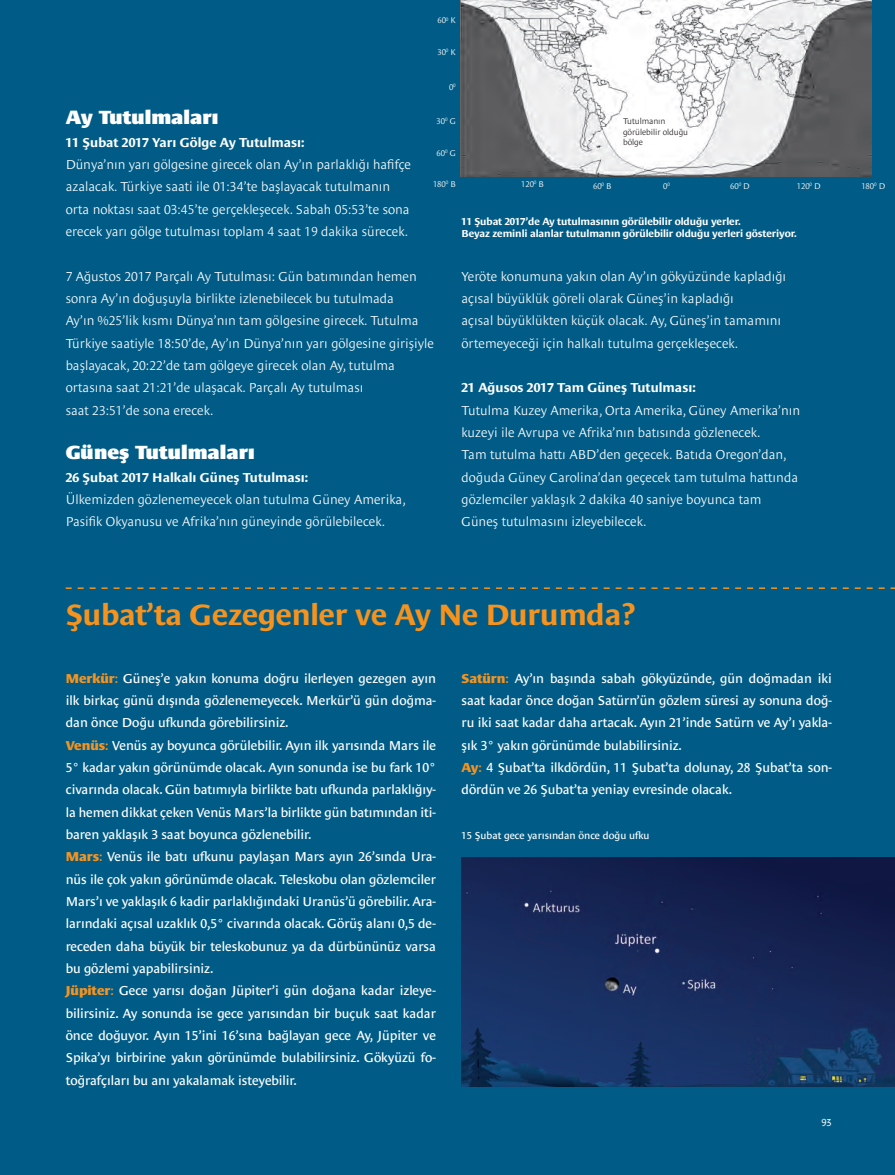
<style>
.page{position:relative;width:895px;height:1175px;background:#fff}
.page>*{position:absolute;margin:0;border:0;box-sizing:border-box;transform-origin:0 0}
.t1{font:700 30px "Le Monde Sans Pro";letter-spacing:-.005em;color:#f7931d}
.t2{font:900 19.5px "Le Monde Sans Pro";color:#fff}
.t3{font:13.2px/22.4px "Le Monde Sans Pro";letter-spacing:-.005em;color:#fff}
.t4{font:300 13.2px/22.4px "Le Monde Sans Pro";color:#fff}
.t5{font:700 13.2px "Le Monde Sans Pro";color:#fff}
.t6{font:700 10.35px/12.5px "Le Monde Sans Pro";letter-spacing:-.01em;color:#fff}
.t7{font:10.35px "Le Monde Sans Pro";color:#fff}
.t8{font:10.35px "Le Monde Courrier Pro";color:#fff}
.t9{font:300 8.55px "Le Monde Sans Pro";letter-spacing:-.01em;color:#fff}
.t10{font:300 8.55px/10.2px "Le Monde Sans Pro";letter-spacing:-.01em;color:#231f20}
.s1{font-weight:700;font-stretch:expanded;color:#f7931d}
.s2{color:#f7931d}
</style>
<div class="page">
<div style="left:0;top:0;width:894px;height:1174px;background:#005c86"></div>
<img style="left:461px;top:857px;width:433px;height:229px">
<svg style="left:66px;top:587px;width:828px;height:2px"></svg>
<img style="left:461px;top:0;width:410px;height:177px">
<p class="t9" style="left:437px;top:14px;width:20px">60<sup>0</sup> K</p>
<p class="t9" style="left:437px;top:45px;width:20px">30<sup>0</sup> K</p>
<p class="t9" style="left:449px;top:80px;width:8px">0<sup>0</sup></p>
<h2 class="t2" style="left:66px;top:103px;width:154px">Ay Tutulmaları</h2>
<p class="t5" style="left:66px;top:132px;width:240px">11 Şubat 2017 Yarı Gölge Ay Tutulması:</p>
<p class="t4" style="left:66px;top:152px;width:346px">Dünya’nın yarı gölgesine girecek olan Ay’ın parlaklığı hafifçe azalacak. Türkiye saati ile 01:34’te başlayacak tutulmanın orta noktası saat 03:45’te gerçekleşecek. Sabah 05:53’te sona erecek yarı gölge tutulması toplam 4 saat 19 dakika sürecek.</p>
<p class="t4" style="left:66px;top:263px;width:370px">7 Ağustos 2017 Parçalı Ay Tutulması: Gün batımından hemen sonra Ay’ın doğuşuyla birlikte izlenebilecek bu tutulmada<br>Ay’ın %25’lik kısmı Dünya’nın tam gölgesine girecek. Tutulma Türkiye saatiyle 18:50’de, Ay’ın Dünya’nın yarı gölgesine girişiyle başlayacak, 20:22’de tam gölgeye girecek olan Ay, tutulma ortasına saat 21:21’de ulaşacak. Parçalı Ay tutulması<br>saat 23:51’de sona erecek.</p>
<h2 class="t2" style="left:66px;top:438px;width:190px">Güneş Tutulmaları</h2>
<p class="t5" style="left:66px;top:467px;width:244px">26 Şubat 2017 Halkalı Güneş Tutulması:</p>
<p class="t4" style="left:66px;top:487px;width:341px">Ülkemizden gözlenemeyecek olan tutulma Güney Amerika,<br>Pasifik Okyanusu ve Afrika’nın güneyinde görülebilecek.</p>
<p class="t9" style="left:436px;top:114px;width:21px">30<sup>0</sup> G</p>
<p class="t9" style="left:436px;top:146px;width:21px">60<sup>0</sup> G</p>
<p class="t10" style="left:622px;top:115px;width:67px">Tutulmanın görülebilir olduğu bölge</p>
<p class="t9" style="left:433px;top:178px;width:24px">180<sup>0</sup> B</p>
<p class="t9" style="left:521px;top:178px;width:24px">120<sup>0</sup> B</p>
<p class="t9" style="left:593px;top:179px;width:20px">60<sup>0</sup> B</p>
<p class="t9" style="left:663px;top:179px;width:8px">0<sup>0</sup></p>
<p class="t9" style="left:729px;top:179px;width:21px">60<sup>0</sup> D</p>
<p class="t9" style="left:796px;top:179px;width:25px">120<sup>0</sup> D</p>
<p class="t9" style="left:861px;top:179px;width:25px">180<sup>0</sup> D</p>
<p class="t6" style="left:461px;top:214px;width:336px">11 Şubat 2017’de Ay tutulmasının görülebilir olduğu yerler.<br>Beyaz zeminli alanlar tutulmanın görülebilir olduğu yerleri gösteriyor.</p>
<p class="t4" style="left:461px;top:263px;width:326px">Yeröte konumuna yakın olan Ay’ın gökyüzünde kapladığı açısal büyüklük göreli olarak Güneş’in kapladığı<br>açısal büyüklükten küçük olacak. Ay, Güneş’in tamamını örtemeyeceği için halkalı tutulma gerçekleşecek.</p>
<p class="t5" style="left:461px;top:378px;width:235px">21 Ağusos 2017 Tam Güneş Tutulması:</p>
<p class="t4" style="left:461px;top:397px;width:340px">Tutulma Kuzey Amerika, Orta Amerika, Güney Amerika’nın kuzeyi ile Avrupa ve Afrika’nın batısında gözlenecek.<br>Tam tutulma hattı ABD’den geçecek. Batıda Oregon’dan, doğuda Güney Carolina’dan geçecek tam tutulma hattında gözlemciler yaklaşık 2 dakika 40 saniye boyunca tam Güneş tutulmasını izleyebilecek.</p>
<h1 class="t1" style="left:66px;top:591px;width:571px">Şubat’ta Gezegenler ve Ay Ne Durumda?</h1>
<p class="t3" style="left:66px;top:665px;width:371px"><span class="s1">Merkür</span><span class="s2">:</span> Güneş’e yakın konuma doğru ilerleyen gezegen ayın ilk birkaç günü dışında gözlenemeyecek. Merkür’ü gün doğma&shy;dan önce Doğu ufkunda görebilirsiniz.<br><span class="s1">Venüs</span><span class="s2">:</span> Venüs ay boyunca görülebilir. Ayın ilk yarısında Mars ile 5° kadar yakın görünümde olacak. Ayın sonunda ise bu fark 10° civarında olacak. Gün batımıyla birlikte batı ufkunda parlaklığıy&shy;la hemen dikkat çeken Venüs Mars’la birlikte gün batımından iti&shy;baren yaklaşık 3 saat boyunca gözlenebilir.<br><span class="s1">Mars</span><span class="s2">:</span> Venüs ile batı ufkunu paylaşan Mars ayın 26’sında Ura&shy;nüs ile çok yakın görünümde olacak. Teleskobu olan gözlemciler Mars’ı ve yaklaşık 6 kadir parlaklığındaki Uranüs’ü görebilir. Ara&shy;larındaki açısal uzaklık 0,5° civarında olacak. Görüş alanı 0,5 de&shy;receden daha büyük bir teleskobunuz ya da dürbününüz varsa bu gözlemi yapabilirsiniz.<br><span class="s1">Jüpiter</span><span class="s2">:</span> Gece yarısı doğan Jüpiter’i gün doğana kadar izleye&shy;bilirsiniz. Ay sonunda ise gece yarısından bir buçuk saat kadar önce doğuyor. Ayın 15’ini 16’sına bağlayan gece Ay, Jüpiter ve Spika’yı birbirine yakın görünümde bulabilirsiniz. Gökyüzü fo&shy;toğrafçıları bu anı yakalamak isteyebilir.</p>
<p class="t3" style="left:461px;top:665px;width:371px"><span class="s1">Satürn</span><span class="s2">:</span> Ay’ın başında sabah gökyüzünde, gün doğmadan iki saat kadar önce doğan Satürn’ün gözlem süresi ay sonuna doğ&shy;ru iki saat kadar daha artacak. Ayın 21’inde Satürn ve Ay’ı yakla&shy;şık 3° yakın görünümde bulabilirsiniz.<br><span class="s1">Ay</span><span class="s2">:</span> 4 Şubat’ta ilkdördün, 11 Şubat’ta dolunay, 28 Şubat’ta son&shy;dördün ve 26 Şubat’ta yeniay evresinde olacak.</p>
<p class="t7" style="left:461px;top:827px;width:189px">15 Şubat gece yarısından önce doğu ufku</p>
<p class="t8" style="left:820px;top:1113px;width:12px">93</p>
</div>
